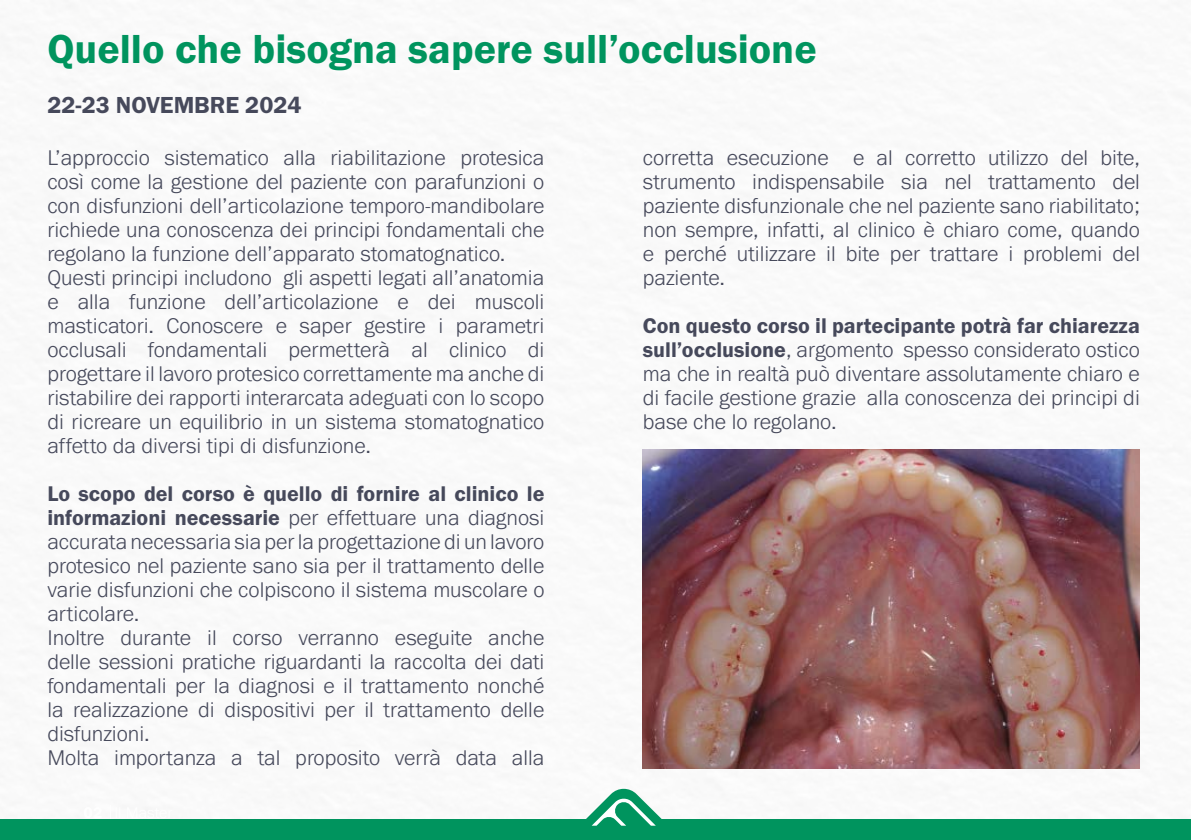
<style>
.page{position:relative;width:1191px;height:840px;background:#fff}
.page>*{position:absolute;margin:0;border:0;box-sizing:border-box;transform-origin:0 0}
.t1{font:42px "Franklin Gothic URW Dem";color:#00945e}
.t2{font:24px "Franklin Gothic URW Dem";color:#46495b}
.t3{font:300 22px/24px "Franklin Gothic URW";color:#46495b}
.t4{font:22px "Franklin Gothic URW Dem";color:#46495b}
.s1{font-family:"Franklin Gothic URW Dem";font-weight:400}
</style>
<div class="page">
<img style="left:643px;top:449px;width:497px;height:319px">
<div style="left:0;top:819px;width:1191px;height:20px;background:#00945e"></div>
<svg style="left:586px;top:788px;width:76px;height:38px"></svg>
<svg style="left:591px;top:797px;width:65px;height:28px"></svg>
<h1 class="t1" style="left:47px;top:23px;width:771px">Quello che bisogna sapere sull’occlusione</h1>
<p class="t2" style="left:47px;top:90px;width:256px">22-23 NOVEMBRE 2024</p>
<p class="t3" style="left:47px;top:145px;width:498px">L’approccio sistematico alla riabilitazione protesica così come la gestione del paziente con parafunzioni o con disfunzioni dell’articolazione temporo-mandibolare richiede una conoscenza dei principi fondamentali che regolano la funzione dell’apparato stomatognatico.<br>Questi principi includono gli aspetti legati all’anatomia e alla funzione dell’articolazione e dei muscoli masticatori. Conoscere e saper gestire i parametri occlusali fondamentali permetterà al clinico di progettare il lavoro protesico correttamente ma anche di ristabilire dei rapporti interarcata adeguati con lo scopo di ricreare un equilibrio in un sistema stomatognatico affetto da diversi tipi di disfunzione.</p>
<p class="t4" style="left:47px;top:480px;width:498px">Lo scopo del corso è quello di fornire al clinico le</p>
<p class="t3" style="left:47px;top:505px;width:498px"><span class="s1">informazioni necessarie</span> per effettuare una diagnosi accurata necessaria sia per la progettazione di un lavoro protesico nel paziente sano sia per il trattamento delle varie disfunzioni che colpiscono il sistema muscolare o articolare.<br>Inoltre durante il corso verranno eseguite anche delle sessioni pratiche riguardanti la raccolta dei dati fondamentali per la diagnosi e il trattamento nonché la realizzazione di dispositivi per il trattamento delle disfunzioni.<br>Molta importanza a tal proposito verrà data alla</p>
<p class="t3" style="left:643px;top:145px;width:498px;text-align:justify">corretta esecuzione e al corretto utilizzo del bite, strumento indispensabile sia nel trattamento del paziente disfunzionale che nel paziente sano riabilitato; non sempre, infatti, al clinico è chiaro come, quando e perché utilizzare il bite per trattare i problemi del paziente.</p>
<p class="t4" style="left:643px;top:312px;width:498px">Con questo corso il partecipante potrà far chiarezza</p>
<p class="t3" style="left:643px;top:337px;width:498px;text-align:justify"><span class="s1">sull’occlusione</span>, argomento spesso considerato ostico ma che in realtà può diventare assolutamente chiaro e di facile gestione grazie alla conoscenza dei principi di base che lo regolano.</p>
</div>
